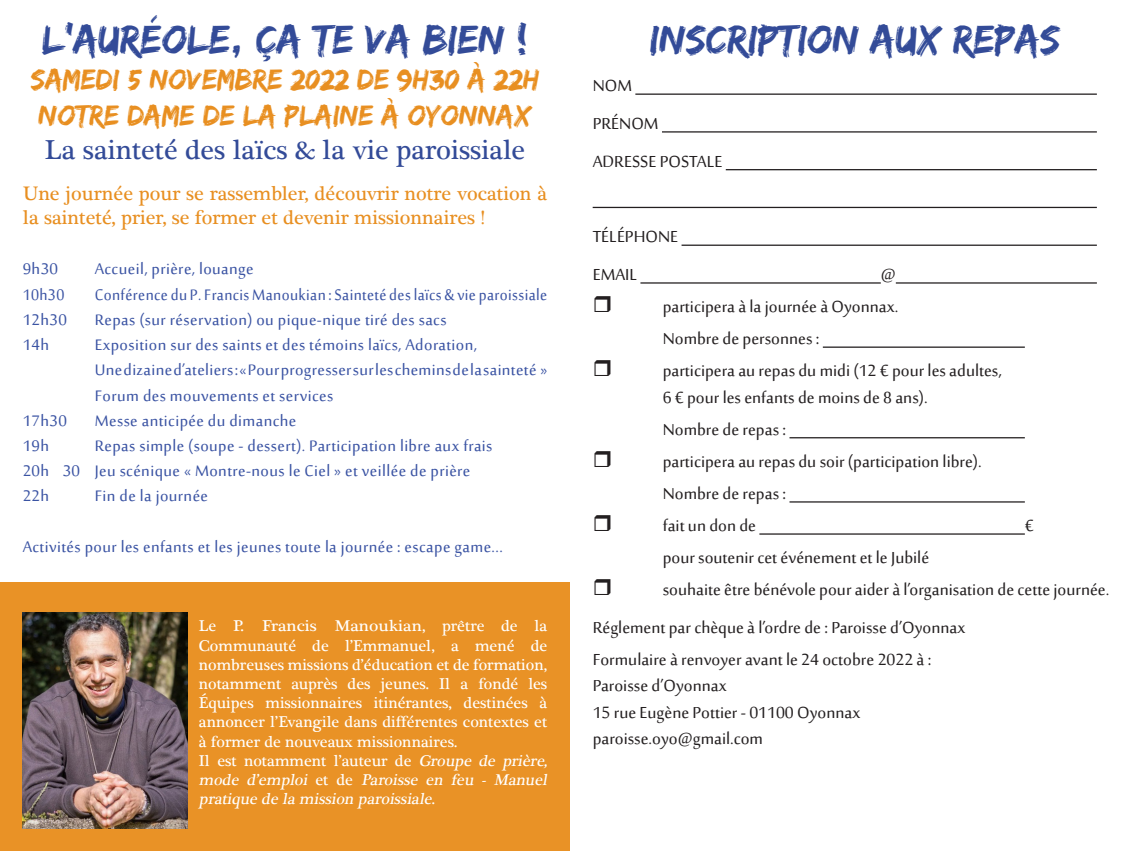
<style>
.page{position:relative;width:1140px;height:851px;background:#fff}
.page>*{position:absolute;margin:0;border:0;box-sizing:border-box;transform-origin:0 0}
.t1{font:42px "Edo SZ";color:#334b98}
.t2{font:30px "Edo SZ";color:#e88f21}
.t3{font:28px "Plantagenet Cherokee";color:#334b98}
.t4{font:22px/26.4px "Sakkal Majalla";color:#231f20}
.t5{font:21px "Sakkal Majalla";letter-spacing:.02em;color:#3a53a3}
.t6{font:21px "Sakkal Majalla";letter-spacing:.02em;color:#3a53a3;scale:.94 1}
.t7{font:20px/24px "Plantagenet Cherokee";color:#e88f21}
.t8{font:16px/19.2px "Plantagenet Cherokee";color:#fff;text-align:justify}
.t9{font:italic 16px/19.2px "Plantagenet Cherokee";color:#fff;text-align:justify}
.s1{font-style:normal}
</style>
<div class="page">
<div style="left:0;top:582px;width:570px;height:268px;background:#e99226"></div>
<hr style="left:635px;top:93px;width:461px;height:2px;background:#231f20">
<hr style="left:662px;top:131px;width:434px;height:1px;background:#231f20">
<hr style="left:725px;top:169px;width:371px;height:1px;background:#231f20">
<hr style="left:592px;top:207px;width:504px;height:1px;background:#231f20">
<hr style="left:681px;top:244px;width:415px;height:2px;background:#231f20">
<hr style="left:640px;top:282px;width:240px;height:1px;background:#231f20">
<hr style="left:895px;top:282px;width:201px;height:1px;background:#231f20">
<hr style="left:823px;top:346px;width:201px;height:2px;background:#231f20">
<hr style="left:789px;top:437px;width:235px;height:1px;background:#231f20">
<hr style="left:789px;top:501px;width:235px;height:1px;background:#231f20">
<hr style="left:759px;top:533px;width:265px;height:1px;background:#231f20">
<img style="left:23px;top:612px;width:164px;height:216px">
<p class="t1" style="left:42px;top:15px;width:487px">L’AURÉOLE, ÇA TE VA BIEN !</p>
<p class="t2" style="left:31px;top:62px;width:510px">SAMEDI 5 NOVEMBRE 2022 DE 9H30 À 22H</p>
<p class="t2" style="left:39px;top:98px;width:494px">NOTRE DAME DE LA PLAINE À OYONNAX</p>
<p class="t3" style="left:45px;top:132px;width:482px">La sainteté des laïcs &amp; la vie paroissiale</p>
<p class="t7" style="left:23px;top:182px;width:526px">Une journée pour se rassembler, découvrir notre vocation à la sainteté, prier, se former et devenir missionnaires !</p>
<p class="t5" style="left:23px;top:258px;width:37px">9h30</p>
<p class="t5" style="left:95px;top:258px;width:160px">Accueil, prière, louange</p>
<p class="t6" style="left:23px;top:283px;width:46px">10h30</p>
<p class="t6" style="left:95px;top:283px;width:483px">Conférence du P. Francis Manoukian : Sainteté des laïcs &amp; vie paroissiale</p>
<p class="t5" style="left:23px;top:308px;width:46px">12h30</p>
<p class="t5" style="left:95px;top:308px;width:353px">Repas (sur réservation) ou pique-nique tiré des sacs</p>
<p class="t5" style="left:23px;top:333px;width:28px">14h</p>
<p class="t5" style="left:95px;top:333px;width:384px">Exposition sur des saints et des témoins laïcs, Adoration,</p>
<p class="t5" style="left:95px;top:358px;width:454px">Une dizaine d’ateliers : « Pour progresser sur les chemins de la sainteté »</p>
<p class="t5" style="left:95px;top:384px;width:240px">Forum des mouvements et services</p>
<p class="t5" style="left:23px;top:409px;width:46px">17h30</p>
<p class="t5" style="left:95px;top:409px;width:203px">Messe anticipée du dimanche</p>
<p class="t5" style="left:23px;top:434px;width:28px">19h</p>
<p class="t5" style="left:95px;top:434px;width:399px">Repas simple (soupe - dessert). Participation libre aux frais</p>
<p class="t5" style="left:23px;top:459px;width:449px">20h 30 Jeu scénique « Montre-nous le Ciel » et veillée de prière</p>
<p class="t5" style="left:23px;top:484px;width:28px">22h</p>
<p class="t5" style="left:95px;top:484px;width:115px">Fin de la journée</p>
<p class="t5" style="left:23px;top:535px;width:481px">Activités pour les enfants et les jeunes toute la journée : escape game...</p>
<p class="t8" style="left:199px;top:617px;width:350px">Le P. Francis Manoukian, prêtre de la Communauté de l’Emmanuel, a mené de nombreuses missions d’éducation et de formation, notamment auprès des jeunes. Il a fondé les Équipes missionnaires itinérantes, destinées à annoncer l’Evangile dans différentes contextes et à former de nouveaux missionnaires.</p>
<p class="t9" style="left:199px;top:751px;width:354px"><span class="s1">Il est notamment l’auteur de</span> Groupe de prière, mode d’emploi <span class="s1">e t d e</span> Paroisse en feu - Manuel pratique de la mission paroissiale<span class="s1">.</span></p>
<p class="t1" style="left:649px;top:15px;width:412px">INSCRIPTION AUX REPAS</p>
<p class="t4" style="left:592px;top:74px;width:41px">NOM</p>
<p class="t4" style="left:592px;top:111px;width:67px">PRÉNOM</p>
<p class="t4" style="left:592px;top:149px;width:131px">ADRESSE POSTALE</p>
<p class="t4" style="left:592px;top:225px;width:87px">TÉLÉPHONE</p>
<p class="t4" style="left:592px;top:262px;width:46px">EMAIL</p>
<p class="t4" style="left:880px;top:262px;width:17px">@</p>
<p class="t4" style="left:662px;top:294px;width:237px">participera à la journée à Oyonnax.</p>
<p class="t4" style="left:662px;top:326px;width:158px">Nombre de personnes :</p>
<p class="t4" style="left:662px;top:359px;width:340px">participera au repas du midi (12 € pour les adultes,<br>6 € pour les enfants de moins de 8 ans).</p>
<p class="t4" style="left:662px;top:417px;width:125px">Nombre de repas :</p>
<p class="t4" style="left:662px;top:449px;width:321px">participera au repas du soir (participation libre).</p>
<p class="t4" style="left:662px;top:481px;width:125px">Nombre de repas :</p>
<p class="t4" style="left:662px;top:513px;width:95px">fait un don de</p>
<p class="t4" style="left:1024px;top:513px;width:10px">€</p>
<p class="t4" style="left:662px;top:545px;width:268px">pour soutenir cet événement et le Jubilé</p>
<p class="t4" style="left:662px;top:577px;width:448px">souhaite être bénévole pour aider à l’organisation de cette journée.</p>
<p class="t4" style="left:592px;top:615px;width:374px">Réglement par chèque à l’ordre de : Paroisse d’Oyonnax</p>
<p class="t4" style="left:592px;top:647px;width:340px">Formulaire à renvoyer avant le 24 octobre 2022 à :</p>
<p class="t4" style="left:592px;top:674px;width:135px">Paroisse d’Oyonnax</p>
<p class="t4" style="left:592px;top:700px;width:269px">15 rue Eugène Pottier - 01100 Oyonnax</p>
<p class="t4" style="left:592px;top:726px;width:172px">paroisse.oyo@gmail.com</p>
</div>
